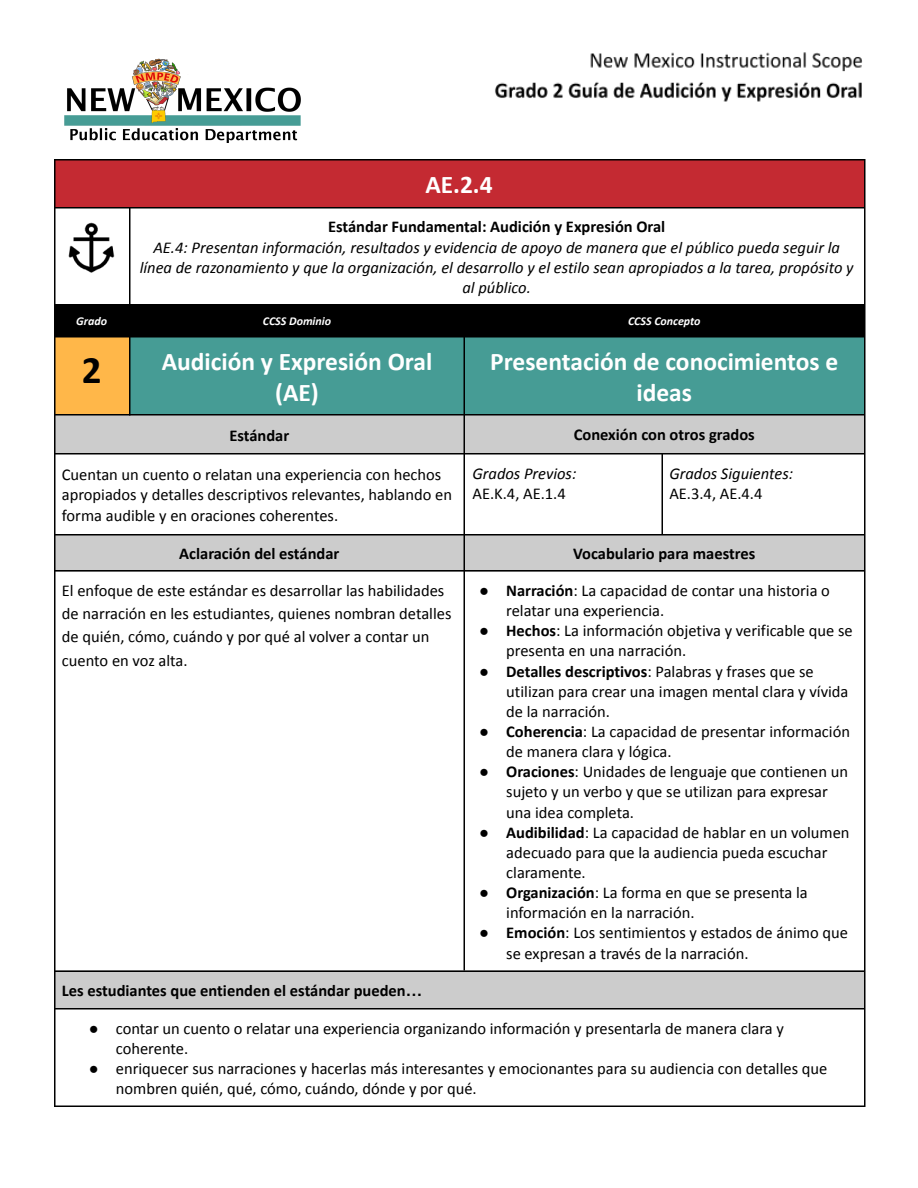
<style>
.page{position:relative;width:918px;height:1188px;background:#fff}
.page>*{position:absolute;margin:0;border:0;box-sizing:border-box;transform-origin:0 0}
.t1{font:700 39px "Calibri";color:#000}
.t2{font:700 25.5px/31.2px "Calibri";color:#fff;text-align:center}
.t3{font:16.5px/20.1px "Calibri";color:#000}
.t4{font:italic 16.5px/20.1px "Calibri";color:#000;text-align:center}
.t5{font:700 16.5px "Calibri";color:#000}
.t6{font:italic 700 12px "Calibri";color:#fff}
.s1{font-family:"Arial"}
.s2{font-weight:700}
</style>
<div class="page">
<div style="left:54px;top:159px;width:810px;height:49px;background:#c42a32"></div>
<div style="left:54px;top:304px;width:75px;height:32px;background:#000"></div>
<div style="left:129px;top:304px;width:336px;height:32px;background:#000"></div>
<div style="left:465px;top:304px;width:399px;height:32px;background:#000"></div>
<div style="left:54px;top:336px;width:75px;height:80px;background:#ffb749"></div>
<div style="left:129px;top:336px;width:336px;height:80px;background:#469c95"></div>
<div style="left:465px;top:336px;width:399px;height:80px;background:#469c95"></div>
<div style="left:54px;top:416px;width:411px;height:38px;background:#ccc"></div>
<div style="left:465px;top:416px;width:399px;height:38px;background:#ccc"></div>
<div style="left:54px;top:534px;width:411px;height:37px;background:#ccc"></div>
<div style="left:465px;top:534px;width:399px;height:37px;background:#ccc"></div>
<div style="left:54px;top:970px;width:810px;height:39px;background:#ccc"></div>
<hr style="left:54px;top:159px;width:2px;height:948px;background:#000">
<hr style="left:129px;top:207px;width:2px;height:209px;background:#000">
<hr style="left:463px;top:305px;width:2px;height:666px;background:#000">
<hr style="left:662px;top:453px;width:1px;height:81px;background:#000">
<hr style="left:864px;top:159px;width:2px;height:948px;background:#000">
<hr style="left:54px;top:159px;width:810px;height:2px;background:#000">
<hr style="left:54px;top:207px;width:810px;height:2px;background:#000">
<hr style="left:54px;top:336px;width:810px;height:2px;background:#000">
<hr style="left:54px;top:414px;width:810px;height:2px;background:#000">
<hr style="left:54px;top:453px;width:810px;height:2px;background:#000">
<hr style="left:54px;top:534px;width:810px;height:2px;background:#000">
<hr style="left:54px;top:570px;width:810px;height:2px;background:#000">
<hr style="left:54px;top:971px;width:810px;height:1px;background:#000">
<hr style="left:54px;top:1008px;width:810px;height:2px;background:#000">
<hr style="left:54px;top:1106px;width:810px;height:1px;background:#000">
<img style="left:64px;top:58px;width:237px;height:85px">
<img style="left:68px;top:222px;width:47px;height:51px">
<img style="left:495px;top:52px;width:368px;height:50px">
<h2 class="t2" style="left:425px;top:171px;width:69px">AE.2.4</h2>
<p class="t5" style="left:328px;top:220px;width:339px">Estándar Fundamental: Audición y Expresión Oral</p>
<p class="t4" style="left:140px;top:238px;width:715px">AE.4: Presentan información, resultados y evidencia de apoyo de manera que el público pueda seguir la línea de razonamiento y que la organización, el desarrollo y el estilo sean apropiados a la tarea, propósito y al público.</p>
<p class="t6" style="left:76px;top:316px;width:32px">Grado</p>
<p class="t6" style="left:263px;top:316px;width:70px">CCSS Dominio</p>
<p class="t6" style="left:628px;top:316px;width:74px">CCSS Concepto</p>
<h1 class="t1" style="left:82px;top:354px;width:21px">2</h1>
<h2 class="t2" style="left:162px;top:348px;width:272px">Audición y Expresión Oral (AE)</h2>
<h2 class="t2" style="left:490px;top:348px;width:349px">Presentación de conocimientos e ideas</h2>
<p class="t5" style="left:229px;top:429px;width:61px">Estándar</p>
<p class="t5" style="left:574px;top:428px;width:182px">Conexión con otros grados</p>
<p class="t3" style="left:62px;top:466px;width:392px">Cuentan un cuento o relatan una experiencia con hechos apropiados y detalles descriptivos relevantes, hablando en forma audible y en oraciones coherentes.</p>
<p class="t4" style="left:472px;top:465px;width:105px">Grados Previos:</p>
<p class="t4" style="left:669px;top:465px;width:125px">Grados Siguientes:</p>
<p class="t3" style="left:669px;top:485px;width:95px">AE.3.4, AE.4.4</p>
<p class="t3" style="left:472px;top:485px;width:95px">AE.K.4, AE.1.4</p>
<p class="t5" style="left:179px;top:547px;width:162px">Aclaración del estándar</p>
<p class="t5" style="left:573px;top:547px;width:184px">Vocabulario para maestres</p>
<p class="t3" style="left:62px;top:580px;width:391px;line-height:23.1px">El enfoque de este estándar es desarrollar las habilidades de narración en les estudiantes, quienes nombran detalles de quién, cómo, cuándo y por qué al volver a contar un cuento en voz alta.</p>
<p class="t3" style="left:506px;top:582px;width:325px;text-indent:-27px"><span class="s1">●</span> <span class="s2">Narración</span>: La capacidad de contar una historia o relatar una experiencia.</p>
<p class="t3" style="left:506px;top:622px;width:348px;text-indent:-27px"><span class="s1">●</span> <span class="s2">Hechos</span>: La información objetiva y verificable que se presenta en una narración.</p>
<p class="t3" style="left:506px;top:662px;width:344px;text-indent:-27px"><span class="s1">●</span> <span class="s2">Detalles descriptivos</span>: Palabras y frases que se utilizan para crear una imagen mental clara y vívida de la narración.</p>
<p class="t3" style="left:506px;top:723px;width:345px;text-indent:-27px"><span class="s1">●</span> <span class="s2">Coherencia</span>: La capacidad de presentar información de manera clara y lógica.</p>
<p class="t3" style="left:506px;top:763px;width:343px;text-indent:-27px"><span class="s1">●</span> <span class="s2">Oraciones</span>: Unidades de lenguaje que contienen un sujeto y un verbo y que se utilizan para expresar una idea completa.</p>
<p class="t3" style="left:506px;top:824px;width:345px;text-indent:-27px"><span class="s1">●</span> <span class="s2">Audibilidad</span>: La capacidad de hablar en un volumen adecuado para que la audiencia pueda escuchar claramente.</p>
<p class="t3" style="left:506px;top:884px;width:303px;text-indent:-27px"><span class="s1">●</span> <span class="s2">Organización</span>: La forma en que se presenta la información en la narración.</p>
<p class="t3" style="left:506px;top:924px;width:343px;text-indent:-27px"><span class="s1">●</span> <span class="s2">Emoción</span>: Los sentimientos y estados de ánimo que se expresan a través de la narración.</p>
<p class="t5" style="left:62px;top:984px;width:362px">Les estudiantes que entienden el estándar pueden<span class="s1">…</span></p>
<p class="t3" style="left:116px;top:1020px;width:670px;text-indent:-27px"><span class="s1">●</span> contar un cuento o relatar una experiencia organizando información y presentarla de manera clara y coherente.</p>
<p class="t3" style="left:116px;top:1060px;width:713px;text-indent:-27px"><span class="s1">●</span> enriquecer sus narraciones y hacerlas más interesantes y emocionantes para su audiencia con detalles que nombren quién, qué, cómo, cuándo, dónde y por qué.</p>
</div>
